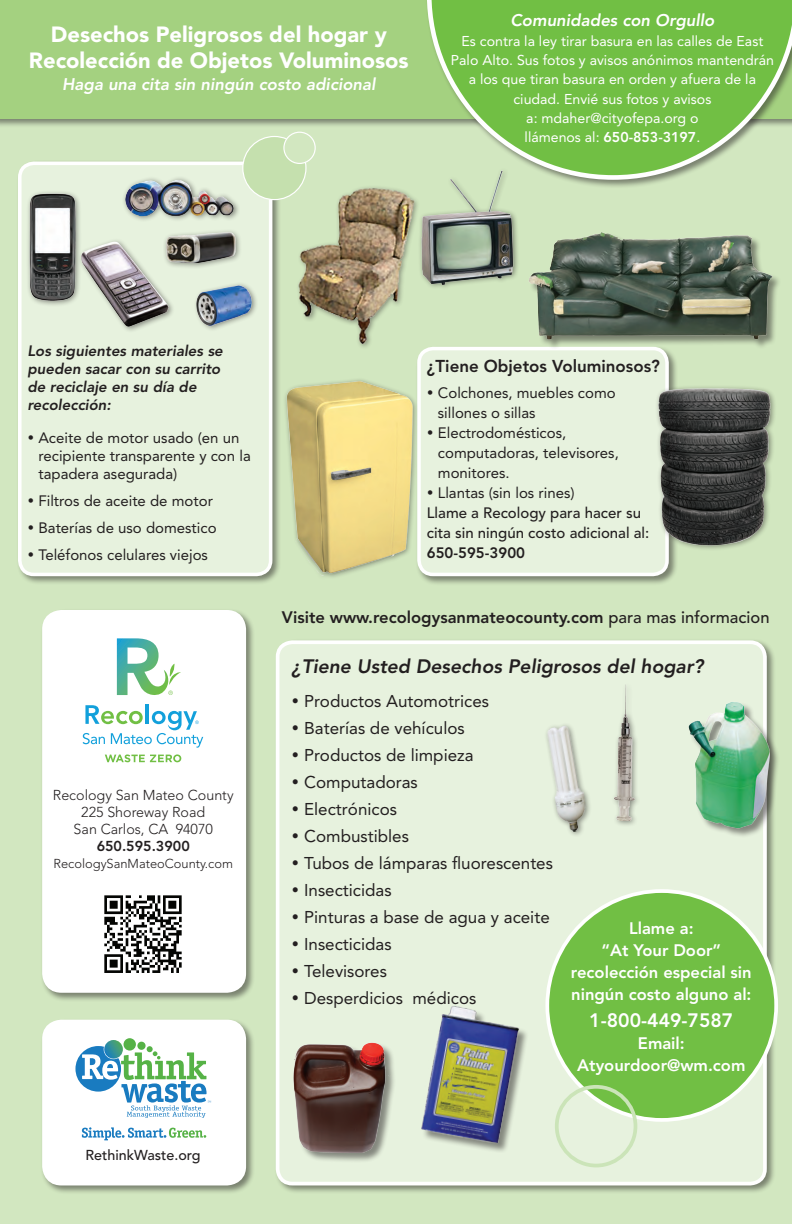
<style>
.page{position:relative;width:792px;height:1224px;background:#fff}
.page>*{position:absolute;margin:0;border:0;box-sizing:border-box;transform-origin:0 0}
.t1{font:900 21.9px/26.3px "Avenir";color:#fff;text-align:center}
.t2{font:italic 800 19.3px "Avenir";color:#231f20}
.t3{font:800 19.3px "Avenir";color:#fff}
.t4{font:800 17.1px "Avenir";color:#231f20}
.t5{font:17px "Avenir";color:#231f20}
.t6{font:italic 800 16.7px "Avenir";color:#fff}
.t7{font:800 16.6px/22.1px "Avenir";color:#fff;text-align:center}
.t8{font:800 16.6px "Avenir";color:#231f20}
.t9{font:15px/20px "Avenir";color:#231f20}
.t10{font:italic 800 15px/18px "Avenir";color:#231f20}
.t11{font:500 15px/20px "Avenir";color:#231f20}
.t12{font:800 15px "Avenir";color:#231f20}
.t13{font:300 14.3px/17.2px "Avenir";color:#231f20;text-align:center}
.t14{font:500 14.3px "Avenir";color:#231f20}
.t15{font:800 14.3px "Avenir";color:#231f20}
.t16{font:14.2px/19.3px "Avenir";color:#fff;text-align:center}
.t17{font:300 12.9px "Avenir";color:#231f20}
.s1{font-weight:800}
.s2{font-weight:400}
.s3{font-weight:500}
</style>
<div class="page">
<div style="left:0;top:15px;width:792px;height:1209px;background:#d2e7c0"></div>
<div style="left:0;top:0;width:792px;height:128px;background:#231f20;opacity:.5"></div>
<div style="left:0;top:0;width:792px;height:119px;background:#a4d180"></div>
<div style="left:425px;top:0;width:367px;height:189px;background:#231f20;opacity:.5"></div>
<svg style="left:425px;top:0;width:367px;height:182px;fill:#71bf44"></svg>
<div style="left:16px;top:160px;width:266px;height:425px;background:#231f20;opacity:.5"></div>
<div style="left:20px;top:163px;width:251px;height:411px;background:#e7f2de;border-radius:14px"></div>
<div style="left:18px;top:162px;width:254px;height:414px;border:4px solid #fff;border-radius:14px"></div>
<div style="left:415px;top:345px;width:263px;height:241px;background:#231f20;opacity:.5"></div>
<div style="left:419px;top:349px;width:248px;height:225px;background:#e7f2de;border-radius:14px"></div>
<div style="left:417px;top:347px;width:252px;height:229px;border:4px solid #fff;border-radius:14px"></div>
<div style="left:243px;top:136px;width:63px;height:64px;background:#c5e0ae;border-radius:50%"></div>
<div style="left:242px;top:136px;width:65px;height:64px;border:1px solid #fff;border-radius:50%"></div>
<div style="left:284px;top:132px;width:31px;height:31px;background:#d2e7c0;border-radius:50%"></div>
<div style="left:283px;top:132px;width:33px;height:32px;border:1px solid #fff;border-radius:50%"></div>
<div style="left:295px;top:185px;width:126px;height:165px;background:#d2e7c0"></div>
<img style="left:293px;top:187px;width:119px;height:158px">
<div style="left:655px;top:384px;width:121px;height:167px;background:#231f20;opacity:.5"></div>
<img style="left:656px;top:385px;width:118px;height:162px">
<div style="left:418px;top:167px;width:102px;height:123px;background:#d2e7c0"></div>
<img style="left:412px;top:170px;width:116px;height:118px">
<div style="left:283px;top:377px;width:136px;height:205px;background:#231f20;opacity:.5"></div>
<img style="left:283px;top:378px;width:133px;height:198px">
<div style="left:163px;top:229px;width:79px;height:40px;background:#231f20;opacity:.5"></div>
<img style="left:165px;top:231px;width:73px;height:35px">
<div style="left:121px;top:176px;width:119px;height:47px;background:#231f20;opacity:.5"></div>
<img style="left:125px;top:180px;width:110px;height:36px">
<div style="left:26px;top:190px;width:56px;height:117px;background:#231f20;opacity:.5"></div>
<img style="left:27px;top:193px;width:50px;height:110px">
<div style="left:78px;top:238px;width:97px;height:95px;background:#231f20;opacity:.5"></div>
<img style="left:80px;top:240px;width:90px;height:89px">
<div style="left:193px;top:282px;width:65px;height:50px;background:#231f20;opacity:.5"></div>
<img style="left:195px;top:284px;width:57px;height:42px">
<div style="left:530px;top:233px;width:252px;height:117px;background:#231f20;opacity:.5"></div>
<img style="left:525px;top:227px;width:251px;height:120px">
<div style="left:40px;top:608px;width:215px;height:394px;background:#231f20;opacity:.5"></div>
<div style="left:44px;top:612px;width:200px;height:379px;background:#fff;border-radius:17px"></div>
<div style="left:42px;top:610px;width:204px;height:383px;border:4px solid #fff;border-radius:17px"></div>
<div style="left:40px;top:1018px;width:215px;height:177px;background:#231f20;opacity:.5"></div>
<div style="left:44px;top:1022px;width:200px;height:161px;background:#fff;border-radius:17px"></div>
<div style="left:42px;top:1020px;width:204px;height:165px;border:4px solid #fff;border-radius:17px"></div>
<hr style="left:146px;top:704px;width:3px;height:20px;background:#12a0db">
<svg style="left:105px;top:754px;width:76px;height:8px"></svg>
<svg style="left:83px;top:705px;width:120px;height:43px"></svg>
<svg style="left:117px;top:638px;width:64px;height:57px"></svg>
<img style="left:104px;top:895px;width:78px;height:78px">
<svg style="left:82px;top:1127px;width:124px;height:13px"></svg>
<svg style="left:75px;top:1038px;width:136px;height:80px"></svg>
<div style="left:274px;top:639px;width:502px;height:556px;background:#231f20;opacity:.5"></div>
<div style="left:278px;top:642px;width:487px;height:542px;background:#e7f2de;border-radius:15px"></div>
<div style="left:276px;top:640px;width:491px;height:545px;border:4px solid #fff;border-radius:15px"></div>
<img style="left:421px;top:1006px;width:106px;height:145px">
<div style="left:547px;top:891px;width:229px;height:229px;background:#71bf44;border-radius:50%"></div>
<div style="left:293px;top:1042px;width:106px;height:121px;background:#231f20;opacity:.5"></div>
<img style="left:293px;top:1042px;width:99px;height:121px">
<img style="left:546px;top:725px;width:44px;height:109px">
<div style="left:611px;top:681px;width:30px;height:146px;background:#231f20;opacity:.5"></div>
<img style="left:615px;top:684px;width:19px;height:136px">
<img style="left:688px;top:694px;width:90px;height:145px">
<div style="left:555px;top:1085px;width:82px;height:82px;border:4px solid #cbe4b8;border-radius:50%"></div>
<h1 class="t1" style="left:29px;top:21px;width:381px">Desechos Peligrosos del hogar y<br>Recolección de Objetos Voluminosos</h1>
<p class="t6" style="left:62px;top:74px;width:315px">Haga una cita sin ningún costo adicional</p>
<p class="t6" style="left:510px;top:11px;width:205px">Comunidades con Orgullo</p>
<p class="t16" style="left:451px;top:31px;width:325px">Es contra la ley tirar basura en las calles de East Palo Alto. Sus fotos y avisos anónimos mantendrán a los que tiran basura en orden y afuera de la ciudad. Envié sus fotos y avisos<br>a: mdaher@cityofepa.org o<br>llámenos al: <span class="s1">650-853-3197</span>.</p>
<p class="t10" style="left:27px;top:342px;width:197px">Los siguientes materiales se pueden sacar con su carrito de reciclaje en su día de recolección:</p>
<p class="t9" style="left:38px;top:429px;width:214px;line-height:18px;text-indent:-11px">• Aceite de motor usado (en un recipiente transparente y con la tapadera asegurada)</p>
<p class="t9" style="left:27px;top:491px;width:187px">• Filtros de aceite de motor</p>
<p class="t9" style="left:27px;top:518px;width:191px">• Baterías de uso domestico</p>
<p class="t9" style="left:27px;top:545px;width:182px">• Teléfonos celulares viejos</p>
<p class="t4" style="left:427px;top:356px;width:235px">¿Tiene Objetos Voluminosos?</p>
<p class="t9" style="left:438px;top:383px;width:179px;text-indent:-11px">• Colchones, muebles como sillones o sillas</p>
<p class="t9" style="left:438px;top:423px;width:182px;text-indent:-11px">• Electrodomésticos, computadoras, televisores, monitores.</p>
<p class="t11" style="left:427px;top:483px;width:224px">• <span class="s2">Llantas (sin los rines)<br></span>Llame a Recology para hacer su cita sin ningún costo adicional al:</p>
<p class="t12" style="left:427px;top:544px;width:100px">650-595-3900</p>
<p class="t13" style="left:53px;top:786px;width:182px">Recology San Mateo County<br>225 Shoreway Road<br>San Carlos, CA 94070</p>
<p class="t15" style="left:97px;top:838px;width:95px">650.595.3900</p>
<p class="t17" style="left:53px;top:856px;width:181px">RecologySanMateoCounty.com</p>
<p class="t14" style="left:86px;top:1147px;width:117px">RethinkWaste.org</p>
<p class="t8" style="left:282px;top:607px;width:489px">Visite www.recologysanmateocounty.com <span class="s3">para mas informacion</span></p>
<p class="t2" style="left:292px;top:655px;width:413px">¿Tiene Usted Desechos Peligrosos del hogar?</p>
<p class="t5" style="left:292px;top:691px;width:199px">• Productos Automotrices</p>
<p class="t5" style="left:292px;top:718px;width:175px">• Baterías de vehículos</p>
<p class="t5" style="left:292px;top:745px;width:183px">• Productos de limpieza</p>
<p class="t5" style="left:292px;top:772px;width:128px">• Computadoras</p>
<p class="t5" style="left:292px;top:799px;width:107px">• Electrónicos</p>
<p class="t5" style="left:292px;top:826px;width:119px">• Combustibles</p>
<p class="t5" style="left:292px;top:853px;width:263px">• Tubos de lámparas fluorescentes</p>
<p class="t5" style="left:292px;top:880px;width:102px">• Insecticidas</p>
<p class="t5" style="left:292px;top:907px;width:260px">• Pinturas a base de agua y aceite</p>
<p class="t5" style="left:292px;top:934px;width:102px">• Insecticidas</p>
<p class="t5" style="left:292px;top:961px;width:97px">• Televisores</p>
<p class="t5" style="left:292px;top:988px;width:186px">• Desperdicios médicos</p>
<p class="t7" style="left:571px;top:917px;width:182px">Llame a:<br>“At Your Door” recolección especial sin ningún costo alguno al:</p>
<p class="t3" style="left:589px;top:1008px;width:146px">1-800-449-7587</p>
<p class="t7" style="left:577px;top:1032px;width:170px">Email:<br>Atyourdoor@wm.com</p>
</div>
